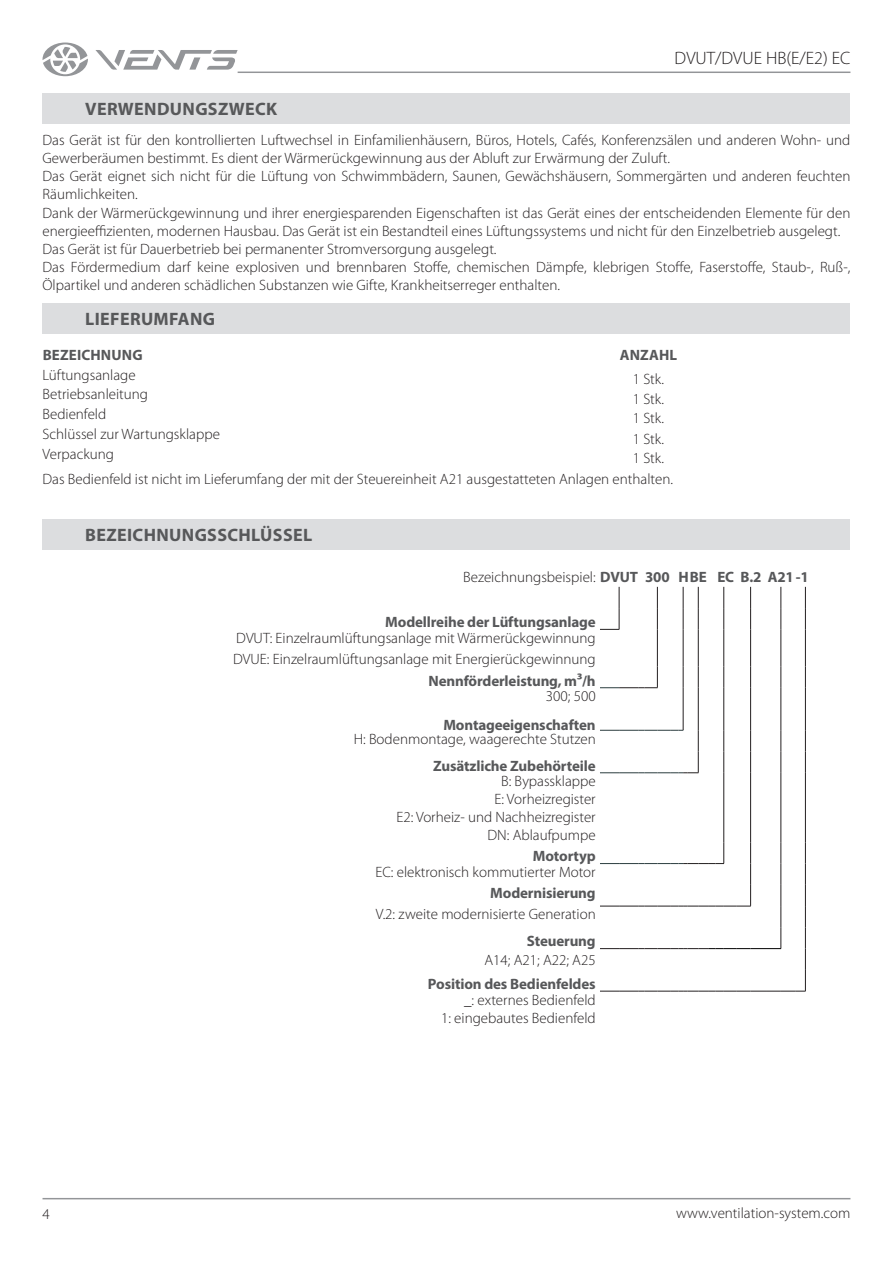
<style>
.page{position:relative;width:893px;height:1263px;background:#fff}
.page>*{position:absolute;margin:0;border:0;box-sizing:border-box;transform-origin:0 0}
.Заголовок_слева{font:700 18px "Myriad Pro";letter-spacing:.02em;color:#57585a}
.t1{font:300 18px "Myriad Pro";color:#231f20}
.Текст_RU{font:300 15px/18px "Myriad Pro";color:#231f20}
.Текст_RU-2{font:700 15px "Myriad Pro";letter-spacing:-.01em;color:#57585a}
.Текст_RU-3{font:700 15px "Myriad Pro";letter-spacing:.01em;color:#57585a}
.s1{font-weight:700;color:#57585a}
</style>
<div class="page">
<hr style="left:43px;top:1198px;width:807px;height:1px;background:#939598">
<hr style="left:238px;top:72px;width:612px;height:1px;background:#939598">
<svg style="left:95px;top:50px;width:143px;height:20px"></svg>
<svg style="left:43px;top:43px;width:45px;height:33px"></svg>
<div style="left:43px;top:303px;width:807px;height:31px;background:#dcdddf"></div>
<div style="left:43px;top:519px;width:807px;height:31px;background:#dcdddf"></div>
<div style="left:43px;top:93px;width:807px;height:31px;background:#dcdddf"></div>
<svg style="left:657px;top:587px;width:1px;height:42px"></svg>
<hr style="left:657px;top:629px;width:1px;height:37px;background:#231f20">
<svg style="left:683px;top:587px;width:1px;height:42px"></svg>
<svg style="left:698px;top:587px;width:1px;height:42px"></svg>
<hr style="left:683px;top:629px;width:1px;height:37px;background:#231f20">
<hr style="left:698px;top:629px;width:1px;height:37px;background:#231f20">
<svg style="left:723px;top:587px;width:1px;height:42px"></svg>
<hr style="left:723px;top:629px;width:1px;height:37px;background:#231f20">
<svg style="left:781px;top:587px;width:1px;height:42px"></svg>
<hr style="left:781px;top:629px;width:1px;height:37px;background:#231f20">
<svg style="left:723px;top:666px;width:1px;height:107px"></svg>
<hr style="left:723px;top:773px;width:1px;height:69px;background:#231f20">
<svg style="left:781px;top:666px;width:1px;height:107px"></svg>
<hr style="left:781px;top:773px;width:1px;height:69px;background:#231f20">
<svg style="left:600px;top:666px;width:99px;height:107px"></svg>
<svg style="left:750px;top:587px;width:1px;height:42px"></svg>
<hr style="left:750px;top:629px;width:1px;height:37px;background:#231f20">
<svg style="left:750px;top:666px;width:1px;height:107px"></svg>
<hr style="left:750px;top:773px;width:1px;height:69px;background:#231f20">
<svg style="left:805px;top:587px;width:1px;height:42px"></svg>
<hr style="left:805px;top:629px;width:1px;height:37px;background:#231f20">
<svg style="left:805px;top:666px;width:1px;height:107px"></svg>
<hr style="left:805px;top:773px;width:1px;height:69px;background:#231f20">
<svg style="left:600px;top:842px;width:206px;height:150px"></svg>
<svg style="left:600px;top:587px;width:20px;height:43px"></svg>
<p class="Заголовок_слева" style="left:85px;top:97px;width:194px">VERWENDUNGSZWECK</p>
<p class="t1" style="left:675px;top:48px;width:177px">DVUT/DVUE HB(E/E2) EC</p>
<p class="Текст_RU" style="left:43px;top:132px;width:809px">Das Gerät ist für den kontrollierten Luftwechsel in Einfamilienhäusern, Büros, Hotels, Cafés, Konferenzsälen und anderen Wohn- und<br>Gewerberäumen bestimmt. Es dient der Wärmerückgewinnung aus der Abluft zur Erwärmung der Zuluft.</p>
<p class="Текст_RU" style="left:43px;top:168px;width:809px">Das Gerät eignet sich nicht für die Lüftung von Schwimmbädern, Saunen, Gewächshäusern, Sommergärten und anderen feuchten<br>Räumlichkeiten.</p>
<p class="Текст_RU" style="left:43px;top:204px;width:809px">Dank der Wärmerückgewinnung und ihrer energiesparenden Eigenschaften ist das Gerät eines der entscheidenden Elemente für den energieeffizienten, modernen Hausbau. Das Gerät ist ein Bestandteil eines Lüftungssystems und nicht für den Einzelbetrieb ausgelegt.</p>
<p class="Текст_RU" style="left:43px;top:240px;width:456px">Das Gerät ist für Dauerbetrieb bei permanenter Stromversorgung ausgelegt.</p>
<p class="Текст_RU" style="left:43px;top:258px;width:809px">Das Fördermedium darf keine explosiven und brennbaren Stoffe, chemischen Dämpfe, klebrigen Stoffe, Faserstoffe, Staub-, Ruß-,<br>Ölpartikel und anderen schädlichen Substanzen wie Gifte, Krankheitserreger enthalten.</p>
<p class="Заголовок_слева" style="left:85px;top:307px;width:131px">LIEFERUMFANG</p>
<p class="Текст_RU-3" style="left:43px;top:345px;width:101px">BEZEICHNUNG</p>
<p class="Текст_RU-2" style="left:620px;top:345px;width:59px">ANZAHL</p>
<p class="Текст_RU" style="left:43px;top:366px;width:95px">Lüftungsanlage</p>
<p class="Текст_RU" style="left:633px;top:370px;width:33px">1 Stk.</p>
<p class="Текст_RU" style="left:43px;top:386px;width:107px">Betriebsanleitung</p>
<p class="Текст_RU" style="left:633px;top:390px;width:33px">1 Stk.</p>
<p class="Текст_RU" style="left:43px;top:405px;width:65px">Bedienfeld</p>
<p class="Текст_RU" style="left:633px;top:410px;width:33px">1 Stk.</p>
<p class="Текст_RU" style="left:43px;top:425px;width:179px">Schlüssel zur Wartungsklappe</p>
<p class="Текст_RU" style="left:633px;top:430px;width:33px">1 Stk.</p>
<p class="Текст_RU" style="left:43px;top:445px;width:73px">Verpackung</p>
<p class="Текст_RU" style="left:633px;top:449px;width:33px">1 Stk.</p>
<p class="Текст_RU" style="left:43px;top:470px;width:632px">Das Bedienfeld ist nicht im Lieferumfang der mit der Steuereinheit A21 ausgestatteten Anlagen enthalten.</p>
<p class="Заголовок_слева" style="left:85px;top:523px;width:229px">BEZEICHNUNGSSCHLÜSSEL</p>
<p class="Текст_RU" style="left:43px;top:1205px;width:9px">4</p>
<p class="Текст_RU" style="left:463px;top:568px;width:176px">Bezeichnungsbeispiel: <span class="s1">DVUT</span></p>
<p class="Текст_RU-2" style="left:645px;top:567px;width:26px">300</p>
<p class="Текст_RU-2" style="left:679px;top:567px;width:30px">HBE</p>
<p class="Текст_RU-2" style="left:717px;top:567px;width:93px">EC В.2 A21-1</p>
<p class="Текст_RU-2" style="left:385px;top:612px;width:212px">Modellreihe der Lüftungsanlage</p>
<p class="Текст_RU" style="left:236px;top:629px;width:361px">DVUT: Einzelraumlüftungsanlage mit Wärmerückgewinnung</p>
<p class="Текст_RU" style="left:233px;top:651px;width:364px">DVUE: Einzelraumlüftungsanlage mit Energierückgewinnung</p>
<p class="Текст_RU-2" style="left:429px;top:671px;width:169px">Nennförderleistung, m3/h</p>
<p class="Текст_RU" style="left:546px;top:687px;width:51px">300; 500</p>
<p class="Текст_RU-2" style="left:443px;top:715px;width:154px">Montageeigenschaften</p>
<p class="Текст_RU" style="left:354px;top:730px;width:243px">H: Bodenmontage, waagerechte Stutzen</p>
<p class="Текст_RU-2" style="left:433px;top:756px;width:164px">Zusätzliche Zubehörteile</p>
<p class="Текст_RU" style="left:501px;top:772px;width:96px">B: Bypassklappe</p>
<p class="Текст_RU" style="left:495px;top:790px;width:103px">E: Vorheizregister</p>
<p class="Текст_RU" style="left:396px;top:808px;width:201px">E2: Vorheiz- und Nachheizregister</p>
<p class="Текст_RU" style="left:487px;top:826px;width:110px">DN: Ablaufpumpe</p>
<p class="Текст_RU-2" style="left:533px;top:846px;width:64px">Motortyp</p>
<p class="Текст_RU" style="left:375px;top:863px;width:222px">EC: elektronisch kommutierter Motor</p>
<p class="Текст_RU-2" style="left:490px;top:883px;width:107px">Modernisierung</p>
<p class="Текст_RU" style="left:376px;top:906px;width:221px">V.2: zweite modernisierte Generation</p>
<p class="Текст_RU-2" style="left:527px;top:932px;width:70px">Steuerung</p>
<p class="Текст_RU" style="left:484px;top:951px;width:113px">A14; A21; A22; A25</p>
<p class="Текст_RU-2" style="left:428px;top:974px;width:169px">Position des Bedienfeldes</p>
<p class="Текст_RU" style="left:464px;top:991px;width:133px">_: externes Bedienfeld</p>
<p class="Текст_RU" style="left:441px;top:1009px;width:156px">1: eingebautes Bedienfeld</p>
<p class="Текст_RU" style="left:676px;top:1204px;width:176px">www.ventilation-system.com</p>
</div>
